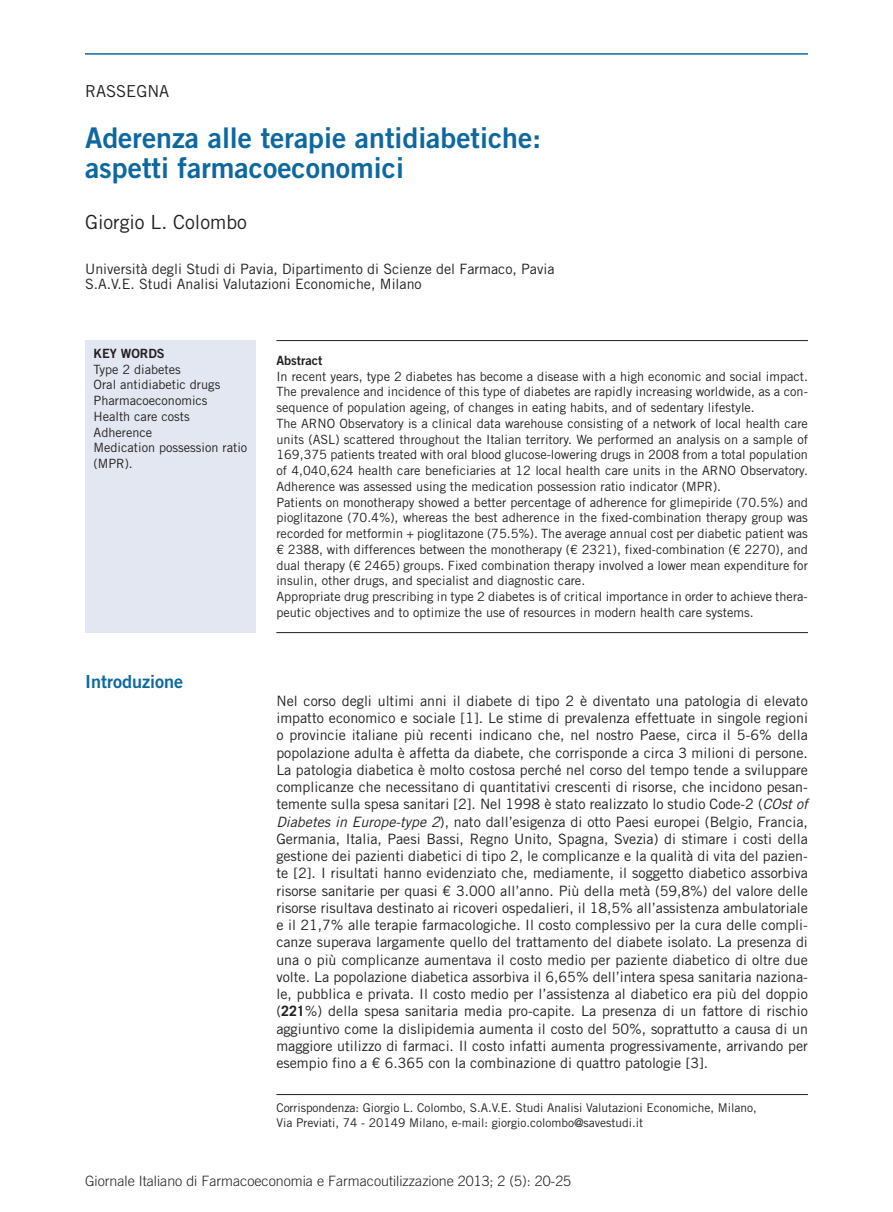
<style>
.page{position:relative;width:893px;height:1212px;background:#fff}
.page>*{position:absolute;margin:0;border:0;box-sizing:border-box;transform-origin:0 0}
.t1{font:28.5px/30px "Trade Gothic LT Std Bd 2";color:#0d68a0}
.t2{font:19.5px "Trade Gothic LT Std";color:#231f20}
.t3{font:18px "Trade Gothic LT Std Bd 2";color:#0d68a0}
.t4{font:16.5px "Trade Gothic LT Std";color:#231f20}
.t5{font:14.25px/17.2px "Trade Gothic LT Std";color:#231f20;text-align:justify}
.t6{font:300 14.25px "Trade Gothic LT Std";color:#231f20}
.t7{font:12.75px/15.8px "Trade Gothic LT Std";color:#231f20}
.t8{font:12.75px "Trade Gothic LT Std Bd 2";color:#231f20}
.t9{font:12px/15px "Trade Gothic LT Std";color:#231f20}
.s1{font-style:italic}
.s2{font-weight:700}
</style>
<div class="page">
<hr style="left:85px;top:53px;width:723px;height:2px;background:#0d68a0">
<hr style="left:276px;top:1094px;width:532px;height:1px;background:#231f20">
<div style="left:85px;top:340px;width:170px;height:293px;background:#e2e7f1"></div>
<hr style="left:276px;top:340px;width:532px;height:1px;background:#231f20">
<hr style="left:276px;top:632px;width:532px;height:1px;background:#231f20">
<p class="t4" style="left:85px;top:81px;width:86px">RASSEGNA</p>
<h1 class="t1" style="left:85px;top:122px;width:457px">Aderenza alle terapie antidiabetiche: aspetti farmacoeconomici</h1>
<h2 class="t2" style="left:85px;top:210px;width:163px">Giorgio L. Colombo</h2>
<p class="t5" style="left:85px;top:261px;width:471px;line-height:15.3px">Università degli Studi di Pavia, Dipartimento di Scienze del Farmaco, Pavia<br>S.A.V.E. Studi Analisi Valutazioni Economiche, Milano</p>
<p class="t8" style="left:94px;top:345px;width:73px">Key words</p>
<p class="t7" style="left:94px;top:361px;width:155px">Type 2 diabetes<br>Oral antidiabetic drugs<br>Pharmacoeconomics<br>Health care costs<br>Adherence<br>Medication possession ratio (MPR).</p>
<p class="t3" style="left:85px;top:671px;width:100px">Introduzione</p>
<p class="t8" style="left:276px;top:352px;width:48px">Abstract</p>
<p class="t7" style="left:276px;top:368px;width:533px">In recent years, type 2 diabetes has become a disease with a high economic and social impact.<br>The prevalence and incidence of this type of diabetes are rapidly increasing worldwide, as a con&shy;sequence of population ageing, of changes in eating habits, and of sedentary lifestyle.<br>The ARNO Observatory is a clinical data warehouse consisting of a network of local health care units (ASL) scattered throughout the Italian territory. We performed an analysis on a sample of 169,375 patients treated with oral blood glucose-lowering drugs in 2008 from a total population of 4,040,624 health care beneficiaries at 12 local health care units in the ARNO Observatory.<br>Adherence was assessed using the medication possession ratio indicator (MPR).<br>Patients on monotherapy showed a better percentage of adherence for glimepiride (70.5%) and pioglitazone (70.4%), whereas the best adherence in the fixed-combination therapy group was recorded for metformin + pioglitazone (75.5%). The average annual cost per diabetic patient was € 2388, with differences between the monotherapy (€ 2321), fixed-combination (€ 2270), and dual therapy (€ 2465) groups. Fixed combination therapy involved a lower mean expenditure for insulin, other drugs, and specialist and diagnostic care.<br>Appropriate drug prescribing in type 2 diabetes is of critical importance in order to achieve thera&shy;peutic objectives and to optimize the use of resources in modern health care systems.</p>
<p class="t5" style="left:276px;top:692px;width:533px">Nel corso degli ultimi anni il diabete di tipo 2 è diventato una patologia di elevato impatto economico e sociale [1]. Le stime di prevalenza effettuate in singole regioni o provincie italiane più recenti indicano che, nel nostro Paese, circa il 5-6% della popolazione adulta è affetta da diabete, che corrisponde a circa 3 milioni di persone.<br>La patologia diabetica è molto costosa perché nel corso del tempo tende a sviluppare complicanze che necessitano di quantitativi crescenti di risorse, che incidono pesan&shy;temente sulla spesa sanitari [2]. Nel 1998 è stato realizzato lo studio Code-2 (<span class="s1">COst of Diabetes in Europe-type 2</span>), nato dall’esigenza di otto Paesi europei (Belgio, Francia, Germania, Italia, Paesi Bassi, Regno Unito, Spagna, Svezia) di stimare i costi della gestione dei pazienti diabetici di tipo 2, le complicanze e la qualità di vita del pazien&shy;te [2]. I risultati hanno evidenziato che, mediamente, il soggetto diabetico assorbiva risorse sanitarie per quasi € 3.000 all’anno. Più della metà (59,8%) del valore delle risorse risultava destinato ai ricoveri ospedalieri, il 18,5% all’assistenza ambulatoriale e il 21,7% alle terapie farmacologiche. Il costo complessivo per la cura delle compli&shy;canze superava largamente quello del trattamento del diabete isolato. La presenza di una o più complicanze aumentava il costo medio per paziente diabetico di oltre due volte. La popolazione diabetica assorbiva il 6,65% dell’intera spesa sanitaria naziona&shy;le, pubblica e privata. Il costo medio per l’assistenza al diabetico era più del doppio (<span class="s2">221</span>%) della spesa sanitaria media pro-capite. La presenza di un fattore di rischio aggiuntivo come la dislipidemia aumenta il costo del 50%, soprattutto a causa di un maggiore utilizzo di farmaci. Il costo infatti aumenta progressivamente, arrivando per esempio fino a € 6.365 con la combinazione di quattro patologie [3].</p>
<p class="t9" style="left:276px;top:1100px;width:482px">Corrispondenza: Giorgio L. Colombo, S.A.V.E. Studi Analisi Valutazioni Economiche, Milano,<br>Via Previati, 74 - 20149 Milano, e-mail: giorgio.colombo@savestudi.it</p>
<p class="t6" style="left:85px;top:1172px;width:488px">Giornale Italiano di Farmacoeconomia e Farmacoutilizzazione 2013; 2 (5): 20-25</p>
</div>
